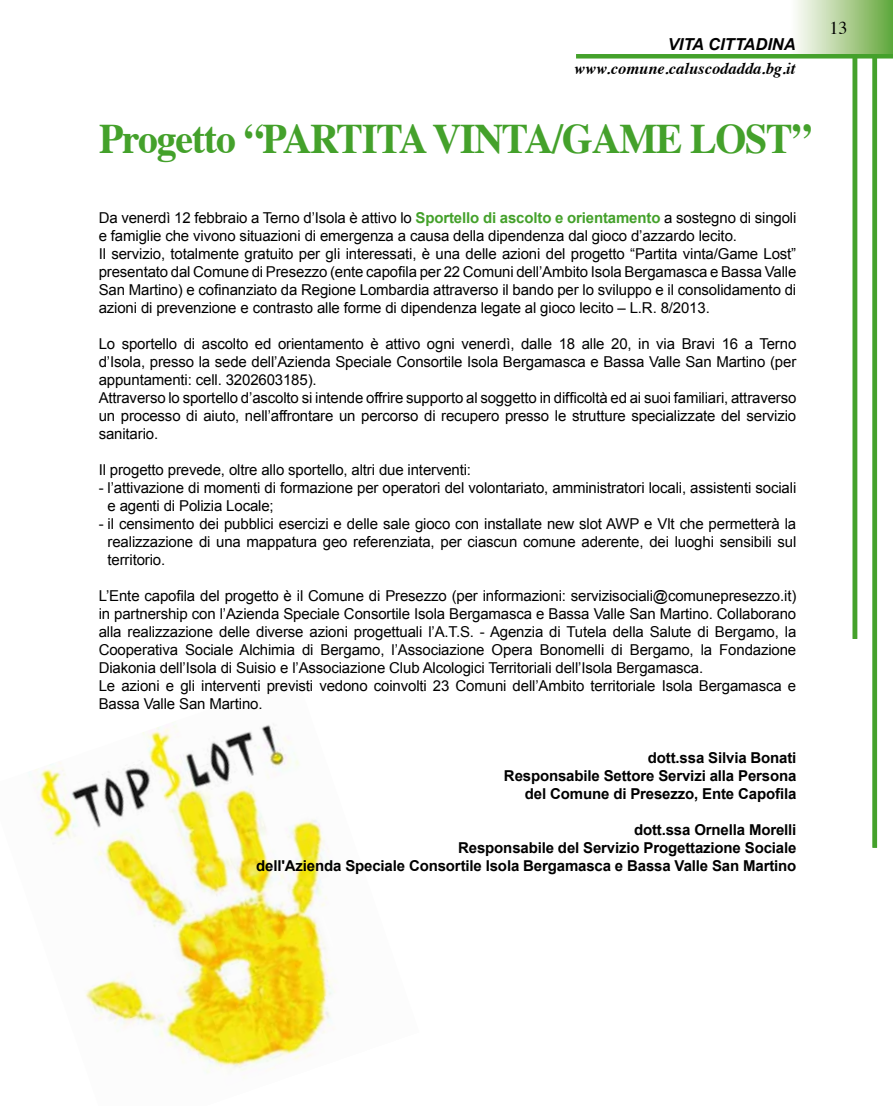
<style>
.page{position:relative;width:893px;height:1106px;background:#fff}
.page>*{position:absolute;margin:0;border:0;box-sizing:border-box;transform-origin:0 0}
.t1{font:700 42px "Times";letter-spacing:-.03em;color:#44a12b;scale:.95 1}
.t2{font:18px "Times";color:#000}
.t3{font:italic 700 16.5px "Times";color:#000}
.t4{font:italic 700 16.5px "Arial";color:#000}
.t5{font:15px/18px "Arial";letter-spacing:-.01em;color:#000}
.t6{font:700 15px/18px "Arial";letter-spacing:-.01em;color:#000;text-align:right}
.s1{font-weight:700;color:#44a12b}
</style>
<div class="page">
<img style="left:29px;top:722px;width:308px;height:356px">
<div style="left:872px;top:1px;width:5px;height:846px;background:#44a12b"></div>
<hr style="left:853px;top:1px;width:4px;height:638px;background:#44a12b">
<div style="left:786px;top:0;width:107px;height:55px;background:linear-gradient(to right,#fff,#65a73c)"></div>
<div style="left:576px;top:54px;width:317px;height:5px;background:#44a12b"></div>
<p class="t4" style="left:668px;top:33px;width:129px">VITA CITTADINA</p>
<p class="t3" style="left:574px;top:53px;width:223px">www.comune.caluscodadda.bg.it</p>
<h1 class="t1" style="left:99px;top:98px;width:199px">PROGETTO “PART</h1>
<h1 class="t1" style="left:362px;top:98px;width:475px">ITA VINTA/GAME LOST”</h1>
<p class="t5" style="left:99px;top:209px;width:699px">Da venerdì 12 febbraio a Terno d’Isola è attivo lo <span class="s1">Sportello di ascolto e orientamento</span> a sostegno di singoli e famiglie che vivono situazioni di emergenza a causa della dipendenza dal gioco d’azzardo lecito.<br>Il servizio, totalmente gratuito per gli interessati, è una delle azioni del progetto “Partita vinta/Game Lost” presentato dal Comune di Presezzo (ente capofila per 22 Comuni dell’Ambito Isola Bergamasca e Bassa Valle San Martino) e cofinanziato da Regione Lombardia attraverso il bando per lo sviluppo e il consolidamento di azioni di prevenzione e contrasto alle forme di dipendenza legate al gioco lecito – L.R. 8/2013.</p>
<p class="t5" style="left:99px;top:335px;width:699px">Lo sportello di ascolto ed orientamento è attivo ogni venerdì, dalle 18 alle 20, in via Bravi 16 a Terno d’Isola, presso la sede dell’Azienda Speciale Consortile Isola Bergamasca e Bassa Valle San Martino (per appuntamenti: cell. 3202603185).<br>Attraverso lo sportello d’ascolto si intende offrire supporto al soggetto in difficoltà ed ai suoi familiari, attraverso un processo di aiuto, nell’affrontare un percorso di recupero presso le strutture specializzate del servizio sanitario.</p>
<p class="t5" style="left:99px;top:461px;width:374px">Il progetto prevede, oltre allo sportello, altri due interventi:</p>
<p class="t5" style="left:108px;top:479px;width:690px;text-indent:-9px">- l’attivazione di momenti di formazione per operatori del volontariato, amministratori locali, assistenti sociali e agenti di Polizia Locale;</p>
<p class="t5" style="left:108px;top:515px;width:690px;text-align:justify;text-indent:-9px">- il censimento dei pubblici esercizi e delle sale gioco con installate new slot AWP e Vlt che permetterà la realizzazione di una mappatura geo referenziata, per ciascun comune aderente, dei luoghi sensibili sul territorio.</p>
<p class="t5" style="left:99px;top:587px;width:699px">L’Ente capofila del progetto è il Comune di Presezzo (per informazioni: servizisociali@comunepresezzo.it) in partnership con l’Azienda Speciale Consortile Isola Bergamasca e Bassa Valle San Martino. Collaborano alla realizzazione delle diverse azioni progettuali l’A.T.S. - Agenzia di Tutela della Salute di Bergamo, la Cooperativa Sociale Alchimia di Bergamo, l’Associazione Opera Bonomelli di Bergamo, la Fondazione Diakonia dell’Isola di Suisio e l’Associazione Club Alcologici Territoriali dell’Isola Bergamasca.<br>Le azioni e gli interventi previsti vedono coinvolti 23 Comuni dell’Ambito territoriale Isola Bergamasca e Bassa Valle San Martino.</p>
<p class="t6" style="left:504px;top:749px;width:294px">dott.ssa Silvia Bonati<br>Responsabile Settore Servizi alla Persona del Comune di Presezzo, Ente Capofila</p>
<p class="t6" style="left:256px;top:821px;width:542px">dott.ssa Ornella Morelli<br>Responsabile del Servizio Progettazione Sociale<br>dell'Azienda Speciale Consortile Isola Bergamasca e Bassa Valle San Martino</p>
<p class="t2" style="left:829px;top:11px;width:19px">13</p>
</div>
